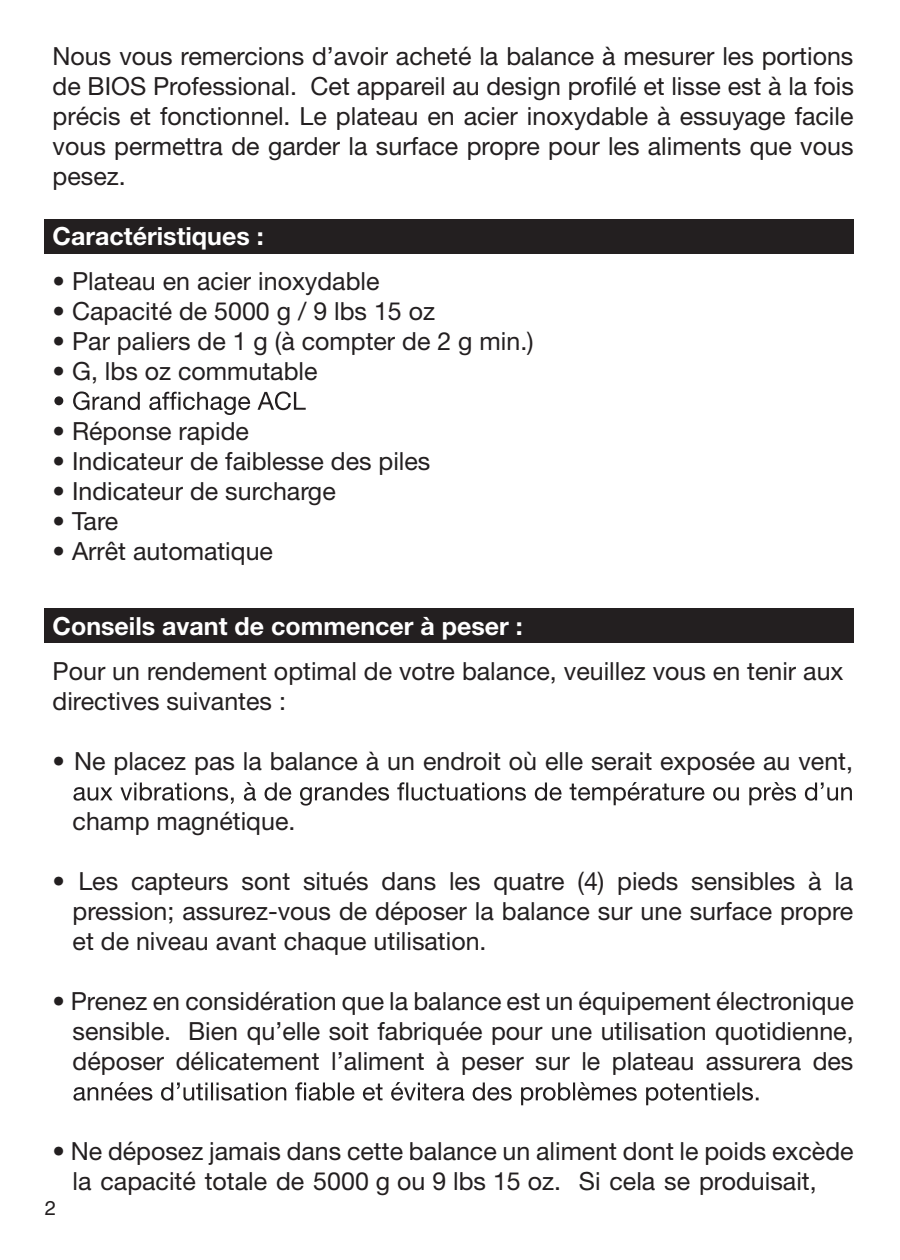
<style>
.page{position:relative;width:900px;height:1260px;background:#fff}
.page>*{position:absolute;margin:0;border:0;box-sizing:border-box;transform-origin:0 0}
.t1{font:25px/30px "Helvetica Neue";color:#231f20;text-align:justify}
.t2{font:700 25px "Helvetica Neue";color:#fff}
.t3{font:20px "Helvetica";color:#231f20}
</style>
<div class="page">
<div style="left:44px;top:219px;width:810px;height:35px;background:#231f20"></div>
<div style="left:44px;top:608px;width:810px;height:35px;background:#231f20"></div>
<svg style="left:54px;top:391px;width:252px;height:24px"></svg>
<svg style="left:73px;top:782px;width:779px;height:24px"></svg>
<svg style="left:73px;top:1082px;width:686px;height:23px"></svg>
<p class="t1" style="left:53px;top:41px;width:803px">Nous vous remercions d’avoir acheté la balance à mesurer les portions de BIOS Professional. Cet appareil au design profilé et lisse est à la fois précis et fonctionnel. Le plateau en acier inoxydable à essuyage facile vous permettra de garder la surface propre pour les aliments que vous pesez.</p>
<p class="t2" style="left:53px;top:220px;width:213px">Caractéristiques :</p>
<p class="t1" style="left:53px;top:266px;width:328px">• Plateau en acier inoxydable</p>
<p class="t1" style="left:53px;top:296px;width:384px">• Capacité de 5000 g / 9 lbs 15 oz</p>
<p class="t1" style="left:53px;top:326px;width:483px">• Par paliers de 1 g (à compter de 2 g min.)</p>
<p class="t1" style="left:53px;top:356px;width:266px">• G, lbs oz commutable</p>
<p class="t1" style="left:53px;top:416px;width:198px">• Réponse rapide</p>
<p class="t1" style="left:53px;top:446px;width:379px">• Indicateur de faiblesse des piles</p>
<p class="t1" style="left:53px;top:476px;width:285px">• Indicateur de surcharge</p>
<p class="t1" style="left:53px;top:506px;width:67px">• Tare</p>
<p class="t1" style="left:53px;top:536px;width:222px">• Arrêt automatique</p>
<p class="t2" style="left:53px;top:610px;width:472px">Conseils avant de commencer à peser :</p>
<p class="t1" style="left:53px;top:656px;width:792px">Pour un rendement optimal de votre balance, veuillez vous en tenir aux directives suivantes :</p>
<p class="t1" style="left:53px;top:746px;width:802px">• Ne placez pas la balance à un endroit où elle serait exposée au vent,</p>
<p class="t1" style="left:73px;top:806px;width:224px">champ magnétique.</p>
<p class="t1" style="left:73px;top:866px;width:782px;text-indent:-20px">• Les capteurs sont situés dans les quatre (4) pieds sensibles à la pression; assurez-vous de déposer la balance sur une surface propre et de niveau avant chaque utilisation.</p>
<p class="t1" style="left:73px;top:986px;width:783px;text-indent:-20px">• Prenez en considération que la balance est un équipement électronique sensible. Bien qu’elle soit fabriquée pour une utilisation quotidienne, déposer délicatement l’aliment à peser sur le plateau assurera des</p>
<p class="t1" style="left:73px;top:1136px;width:783px;text-indent:-20px">• Ne déposez jamais dans cette balance un aliment dont le poids excède la capacité totale de 5000 g ou 9 lbs 15 oz. Si cela se produisait,</p>
<p class="t3" style="left:45px;top:1197px;width:13px">2</p>
</div>
